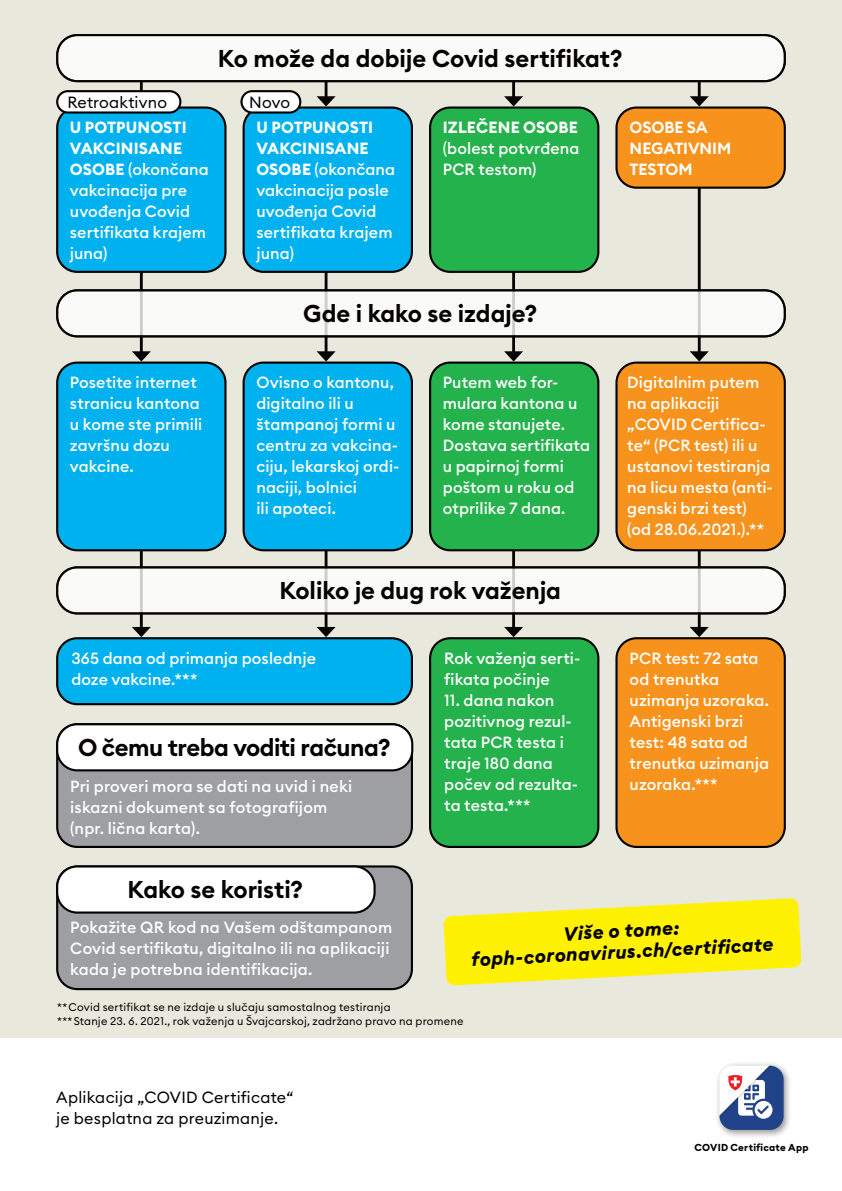
<style>
.page{position:relative;width:842px;height:1191px;background:#fff}
.page>*{position:absolute;margin:0;border:0;box-sizing:border-box;transform-origin:0 0}
.t1{font:600 24px "Euclid Circular B";letter-spacing:-.005em;color:#040101}
.t2{font:italic 700 19px/21px "Euclid Circular B";color:#040101;text-align:center}
.t3{font:500 16px/21px "Euclid Circular B";letter-spacing:.005em;color:#fff}
.t4{font:16px/21px "Euclid Circular B";letter-spacing:.015em;color:#040101}
.t5{font:600 16px/21px "Euclid Circular B";letter-spacing:-.005em;color:#fff}
.t6{font:700 16px "Euclid Circular B";letter-spacing:.01em;color:#fff}
.t7{font:11px/14px "Euclid Circular B";letter-spacing:.02em;color:#040101}
.t8{font:700 10px "Euclid Circular B";letter-spacing:.02em;color:#040101}
.s1{font-weight:700}
</style>
<div class="page">
<div style="left:0;top:0;width:842px;height:1066px;background:#e9e8dc"></div>
<div style="left:0;top:1038px;width:842px;height:153px;background:#fff"></div>
<div style="left:715px;top:1061px;width:77px;height:77px;background:#231f20;opacity:.5"></div>
<svg style="left:719px;top:1065px;width:65px;height:64px"></svg>
<hr style="left:140px;top:433px;width:3px;height:196px;background:#040101">
<svg style="left:132px;top:627px;width:19px;height:10px"></svg>
<hr style="left:325px;top:433px;width:2px;height:196px;background:#040101">
<svg style="left:317px;top:627px;width:19px;height:10px"></svg>
<hr style="left:512px;top:433px;width:3px;height:196px;background:#040101">
<svg style="left:504px;top:627px;width:19px;height:10px"></svg>
<hr style="left:698px;top:433px;width:3px;height:196px;background:#040101">
<svg style="left:690px;top:627px;width:19px;height:10px"></svg>
<hr style="left:140px;top:81px;width:3px;height:17px;background:#040101">
<svg style="left:317px;top:82px;width:19px;height:24px"></svg>
<hr style="left:512px;top:81px;width:3px;height:17px;background:#040101">
<svg style="left:504px;top:96px;width:19px;height:10px"></svg>
<hr style="left:698px;top:81px;width:3px;height:17px;background:#040101">
<svg style="left:690px;top:96px;width:19px;height:10px"></svg>
<hr style="left:140px;top:157px;width:3px;height:196px;background:#040101">
<svg style="left:132px;top:351px;width:19px;height:10px"></svg>
<hr style="left:325px;top:157px;width:2px;height:196px;background:#040101">
<svg style="left:317px;top:351px;width:19px;height:10px"></svg>
<hr style="left:512px;top:157px;width:3px;height:196px;background:#040101">
<svg style="left:504px;top:351px;width:19px;height:10px"></svg>
<hr style="left:698px;top:157px;width:3px;height:196px;background:#040101">
<svg style="left:690px;top:351px;width:19px;height:10px"></svg>
<div style="left:57px;top:108px;width:168px;height:164px;background:#00b1ef;border-radius:20px"></div>
<div style="left:56px;top:106px;width:171px;height:167px;border:2px solid #040101;border-radius:20px"></div>
<div style="left:616px;top:108px;width:169px;height:80px;background:#f7931d;border-radius:20px"></div>
<div style="left:615px;top:106px;width:171px;height:83px;border:2px solid #040101;border-radius:20px"></div>
<div style="left:430px;top:108px;width:168px;height:164px;background:#23b24b;border-radius:20px"></div>
<div style="left:429px;top:106px;width:170px;height:167px;border:2px solid #040101;border-radius:20px"></div>
<div style="left:244px;top:108px;width:168px;height:164px;background:#00b1ef;border-radius:20px"></div>
<div style="left:243px;top:106px;width:170px;height:167px;border:2px solid #040101;border-radius:20px"></div>
<div style="left:57px;top:362px;width:168px;height:188px;background:#00b1ef;border-radius:20px"></div>
<div style="left:56px;top:361px;width:171px;height:190px;border:2px solid #040101;border-radius:20px"></div>
<div style="left:616px;top:362px;width:169px;height:188px;background:#f7931d;border-radius:20px"></div>
<div style="left:615px;top:361px;width:171px;height:190px;border:2px solid #040101;border-radius:20px"></div>
<div style="left:430px;top:362px;width:168px;height:188px;background:#23b24b;border-radius:20px"></div>
<div style="left:429px;top:361px;width:170px;height:190px;border:2px solid #040101;border-radius:20px"></div>
<div style="left:244px;top:362px;width:168px;height:188px;background:#00b1ef;border-radius:20px"></div>
<div style="left:243px;top:361px;width:170px;height:190px;border:2px solid #040101;border-radius:20px"></div>
<div style="left:57px;top:638px;width:355px;height:66px;background:#00b1ef;border-radius:20px"></div>
<div style="left:56px;top:637px;width:357px;height:68px;border:2px solid #040101;border-radius:20px"></div>
<div style="left:616px;top:638px;width:169px;height:209px;background:#f7931d;border-radius:20px"></div>
<div style="left:615px;top:637px;width:171px;height:211px;border:2px solid #040101;border-radius:20px"></div>
<div style="left:430px;top:638px;width:168px;height:209px;background:#23b24b;border-radius:20px"></div>
<div style="left:429px;top:637px;width:170px;height:211px;border:2px solid #040101;border-radius:20px"></div>
<div style="left:57px;top:724px;width:355px;height:123px;background:#9d9fa2;border-radius:20px"></div>
<div style="left:56px;top:723px;width:357px;height:125px;border:2px solid #040101;border-radius:20px"></div>
<div style="left:57px;top:866px;width:355px;height:123px;background:#9d9fa2;border-radius:20px"></div>
<div style="left:56px;top:865px;width:357px;height:125px;border:2px solid #040101;border-radius:20px"></div>
<div style="left:57px;top:35px;width:728px;height:46px;background:#fafaf8;border-radius:20px"></div>
<div style="left:57px;top:290px;width:728px;height:46px;background:#fafaf8;border-radius:20px"></div>
<div style="left:57px;top:567px;width:728px;height:46px;background:#fafaf8;border-radius:20px"></div>
<div style="left:56px;top:34px;width:730px;height:48px;border:2px solid #040101;border-radius:20px"></div>
<div style="left:56px;top:289px;width:730px;height:48px;border:2px solid #040101;border-radius:20px"></div>
<div style="left:56px;top:566px;width:730px;height:48px;border:2px solid #040101;border-radius:20px"></div>
<div style="left:57px;top:724px;width:355px;height:46px;background:#fff;border-radius:20px"></div>
<div style="left:56px;top:723px;width:357px;height:48px;border:2px solid #040101;border-radius:20px"></div>
<div style="left:57px;top:866px;width:318px;height:46px;background:#fff;border-radius:20px"></div>
<div style="left:56px;top:865px;width:320px;height:48px;border:2px solid #040101;border-radius:20px"></div>
<div style="left:57px;top:91px;width:123px;height:21px;background:#fff;border-radius:11px"></div>
<div style="left:56px;top:90px;width:125px;height:24px;border:2px solid #040101;border-radius:11px"></div>
<div style="left:241px;top:91px;width:59px;height:21px;background:#fff;border-radius:11px"></div>
<div style="left:240px;top:90px;width:61px;height:24px;border:2px solid #040101;border-radius:11px"></div>
<svg style="left:443px;top:898px;width:358px;height:87px"></svg>
<h1 class="t1" style="left:218px;top:43px;width:406px">Ko može da dobije Covid sertifikat?</h1>
<p class="t4" style="left:67px;top:91px;width:101px">Retroaktivno</p>
<p class="t4" style="left:249px;top:91px;width:42px">Novo</p>
<p class="t3" style="left:70px;top:117px;width:140px"><span class="s1">U POTPUNOSTI<br>VAKCINISANE<br>OSOBE</span> (okončana vakcinacija pre uvođenja Covid sertifikata krajem juna)</p>
<p class="t6" style="left:443px;top:117px;width:137px">IZLEČENE OSOBE</p>
<p class="t3" style="left:256px;top:117px;width:140px"><span class="s1">U POTPUNOSTI<br>VAKCINISANE<br>OSOBE</span> (okončana vakcinacija posle uvođenja Covid sertifikata krajem juna)</p>
<p class="t5" style="left:630px;top:117px;width:103px">OSOBE SA<br>NEGATIVNIM<br>TESTOM</p>
<p class="t3" style="left:443px;top:138px;width:138px">(bolest potvrđena<br>PCR testom)</p>
<h1 class="t1" style="left:303px;top:298px;width:236px">Gde i kako se izdaje?</h1>
<p class="t3" style="left:256px;top:372px;width:145px">Ovisno o kantonu, digitalno ili u štampanoj formi u centru za vakcina&shy;ciju, lekarskoj ordi&shy;naciji, bolnici<br>ili apoteci.</p>
<p class="t3" style="left:627px;top:371px;width:147px">Digitalnim putem na aplikaciji „COVID Certifica&shy;te“ (PCR test) ili u ustanovi testiranja na licu mesta (anti&shy;genski brzi test) (od 28.06.2021.).**</p>
<p class="t3" style="left:70px;top:372px;width:134px">Posetite internet stranicu kantona u kome ste primili završnu dozu vakcine.</p>
<p class="t3" style="left:443px;top:372px;width:149px">Putem web for&shy;mulara kantona u kome stanujete.<br>Dostava sertifikata u papirnoj formi poštom u roku od otprilike 7 dana.</p>
<h1 class="t1" style="left:279px;top:575px;width:283px">Koliko je dug rok važenja</h1>
<p class="t3" style="left:71px;top:647px;width:246px">365 dana od primanja poslednje doze vakcine.***</p>
<p class="t3" style="left:444px;top:647px;width:138px">Rok važenja serti&shy;fikata počinje</p>
<p class="t3" style="left:444px;top:689px;width:135px">11. dana nakon pozitivnog rezul&shy;tata PCR testa i traje 180 dana počev od rezulta&shy;ta testa.***</p>
<h1 class="t1" style="left:78px;top:732px;width:314px">O čemu treba voditi računa?</h1>
<p class="t3" style="left:70px;top:775px;width:283px">Pri proveri mora se dati na uvid i neki iskazni dokument sa fotografijom (npr. lična karta).</p>
<h1 class="t1" style="left:128px;top:874px;width:177px">Kako se koristi?</h1>
<p class="t3" style="left:630px;top:647px;width:141px">PCR test: 72 sata od trenutka uzimanja uzoraka.<br>Antigenski brzi test: 48 sata od trenutka uzimanja uzoraka.***</p>
<p class="t3" style="left:70px;top:917px;width:323px">Pokažite QR kod na Vašem odštampanom<br>Covid sertifikatu, digitalno ili na aplikaciji kada je potrebna identifikacija.</p>
<p class="t2" style="left:470px;top:928px;width:304px;rotate:-3deg">Više o tome: foph-coronavirus.ch/certifi cate</p>
<p class="t7" style="left:57px;top:999px;width:408px">** Covid sertifikat se ne izdaje u slučaju samostalnog testiranja<br>*** Stanje 23. 6. 2021., rok važenja u Švajcarskoj, zadržano pravo na promene</p>
<p class="t4" style="left:56px;top:1087px;width:239px">Aplikacija „COVID Certificate“ je besplatna za preuzimanje.</p>
<p class="t8" style="left:694px;top:1140px;width:115px">COVID Certificate App</p>
</div>
